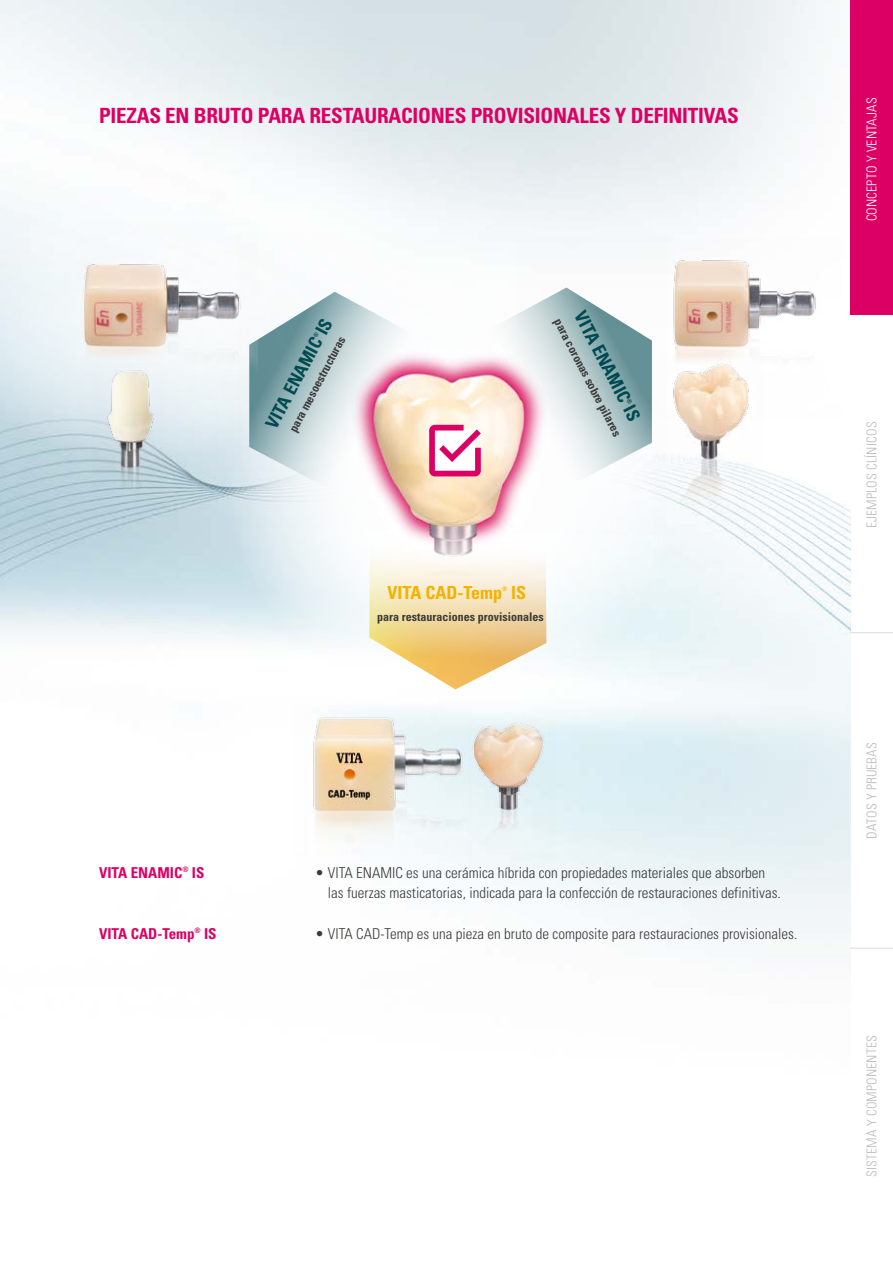
<style>
.page{position:relative;width:893px;height:1263px;background:#fff}
.page>*{position:absolute;margin:0;border:0;box-sizing:border-box;transform-origin:0 0}
.t1{font:700 condensed 21px "Univers LT Std";letter-spacing:-.01em;color:#dd0064}
.t2{font:700 condensed 18px "Univers LT Std";color:#004b53}
.t3{font:700 condensed 18px "Univers LT Std";color:#f1b300}
.t4{font:300 condensed 15px/20.2px "Univers LT Std";color:#3b3b3a}
.t5{font:700 condensed 15px "Univers LT Std";color:#dd0064}
.t6{font:300 condensed 13.5px "Univers LT Std";letter-spacing:.01em;color:#bbbcbd}
.t7{font:300 condensed 13.5px "Univers LT Std";letter-spacing:.01em;color:#fff}
.t8{font:700 condensed 12px "Univers LT Std";color:#3b3b3a}
.t9{font:700 condensed 6px "Univers LT Std";color:#f1b300}
</style>
<div class="page">
<img style="left:0;top:0;width:850px;height:949px">
<svg style="left:0;top:204px;width:369px;height:256px"></svg>
<svg style="left:215px;top:434px;width:24px;height:105px;fill:#cde0e7"></svg>
<img style="left:239px;top:233px;width:426px;height:461px">
<svg style="left:369px;top:425px;width:177px;height:264px"></svg>
<img style="left:294px;top:704px;width:176px;height:151px">
<img style="left:78px;top:222px;width:179px;height:212px">
<img style="left:517px;top:239px;width:324px;height:180px">
<img style="left:468px;top:719px;width:87px;height:148px">
<img style="left:655px;top:353px;width:108px;height:215px">
<img style="left:93px;top:363px;width:73px;height:146px">
<div style="left:850px;top:0;width:43px;height:315px;background:#dd0064"></div>
<hr style="left:850px;top:948px;width:43px;height:1px;background:#dadada">
<hr style="left:850px;top:632px;width:43px;height:1px;background:#dadada">
<svg style="left:313px;top:332px;width:6px;height:6px"></svg>
<svg style="left:627px;top:399px;width:6px;height:6px"></svg>
<h1 class="t1" style="left:99px;top:103px;width:641px">PIEZAS EN BRUTO PARA RESTAURACIONES PROVISIONALES Y DEFINITIVAS</h1>
<p class="t2" style="left:261px;top:422px;width:123px;rotate:-62deg">VITA ENAMIC IS</p>
<p class="t2" style="left:589px;top:307px;width:123px;rotate:62deg">VITA ENAMIC IS</p>
<p class="t8" style="left:564px;top:316px;width:132px;rotate:62deg">para coronas sobre pilares</p>
<p class="t8" style="left:286px;top:427px;width:107px;rotate:-62deg">para mesoestructuras</p>
<p class="t3" style="left:387px;top:581px;width:116px">VITA CAD-Temp</p>
<p class="t9" style="left:502px;top:585px;width:6px">®</p>
<p class="t3" style="left:511px;top:581px;width:17px">IS</p>
<p class="t5" style="left:99px;top:863px;width:107px">VITA ENAMIC<sup>®</sup> IS</p>
<p class="t5" style="left:99px;top:924px;width:119px">VITA CAD-Temp<sup>®</sup> IS</p>
<p class="t8" style="left:377px;top:609px;width:168px">para restauraciones provisionales</p>
<p class="t4" style="left:328px;top:862px;width:455px;text-indent:-13px">• VITA ENAMIC es una cerámica híbrida con propiedades materiales que absorben las fuerzas masticatorias, indicada para la confección de restauraciones definitivas.</p>
<p class="t4" style="left:315px;top:923px;width:484px">• VITA CAD-Temp es una pieza en bruto de composite para restauraciones provisionales.</p>
<p class="t7" style="left:864px;top:221px;width:125px;rotate:-90deg">CONCEPTO Y VENTAJAS</p>
<p class="t6" style="left:864px;top:528px;width:108px;rotate:-90deg">EJEMPLOS CLÍNICOS</p>
<p class="t6" style="left:864px;top:838px;width:98px;rotate:-90deg">DATOS Y PRUEBAS</p>
<p class="t6" style="left:864px;top:1177px;width:143px;rotate:-90deg">SISTEMA Y COMPONENTES</p>
</div>
